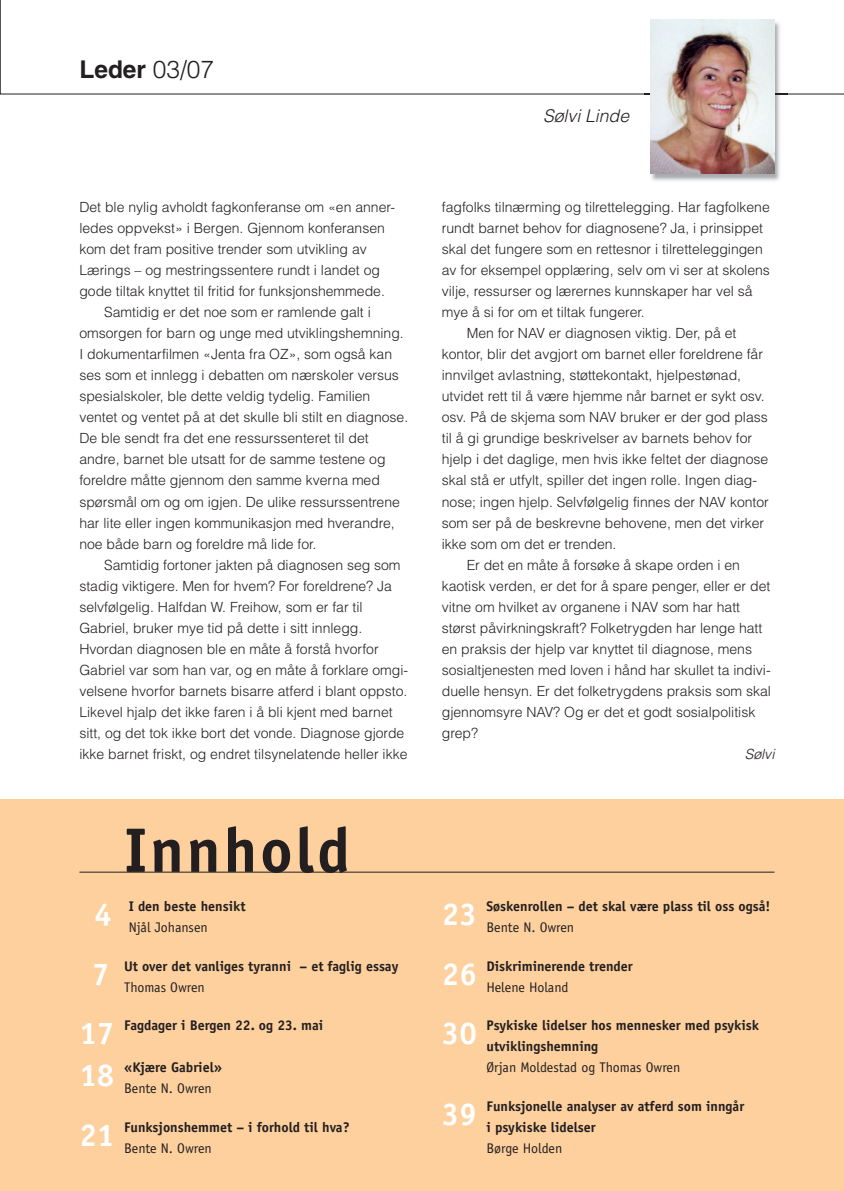
<style>
.page{position:relative;width:844px;height:1191px;background:#fff}
.page>*{position:absolute;margin:0;border:0;box-sizing:border-box;transform-origin:0 0}
.t1{font:700 63px "Officina Sans";letter-spacing:.045em;color:#231f20}
.t2{font:700 31.5px "Officina Sans";color:#fff}
.t3{font:700 24.5px "Helvetica";color:#231f20}
.t4{font:italic 300 17.5px "Helvetica";letter-spacing:.005em;color:#231f20}
.t5{font:300 14px "Helvetica";color:#231f20}
.t6{font:700 14px/21px "Officina Sans";color:#231f20}
.t7{font:14px "Officina Sans";color:#231f20}
.t8{font:italic 300 14px "Helvetica";letter-spacing:.005em;color:#231f20}
.s1{font-weight:300}
</style>
<div class="page">
<div style="left:0;top:799px;width:843px;height:392px;background:#fdd09e"></div>
<svg style="left:0;top:0;width:843px;height:94px"></svg>
<img style="left:644px;top:14px;width:143px;height:167px">
<img style="left:644px;top:94px;width:143px;height:1px">
<img style="left:650px;top:20px;width:124px;height:154px">
<hr style="left:79px;top:872px;width:695px;height:1px;background:#231f20">
<h3 class="t3" style="left:79px;top:60px;width:136px">Leder <span class="s1">03/07</span></h3>
<p class="t5" style="left:79px;top:199px;width:317px">Det ble nylig avholdt fagkonferanse om «en anner-</p>
<p class="t5" style="left:79px;top:220px;width:307px">ledes oppvekst» i Bergen. Gjennom konferansen</p>
<p class="t5" style="left:79px;top:241px;width:289px">kom det fram positive trender som utvikling av</p>
<p class="t5" style="left:79px;top:262px;width:302px">Lærings – og mestringssentere rundt i landet og</p>
<p class="t5" style="left:79px;top:283px;width:307px">gode tiltak knyttet til fritid for funksjonshemmede.</p>
<p class="t5" style="left:104px;top:304px;width:268px">Samtidig er det noe som er ramlende galt i</p>
<p class="t5" style="left:79px;top:325px;width:326px">omsorgen for barn og unge med utviklingshemning.</p>
<p class="t5" style="left:79px;top:346px;width:314px">I dokumentarfilmen «Jenta fra OZ», som også kan</p>
<p class="t5" style="left:79px;top:367px;width:321px">ses som et innlegg i debatten om nærskoler versus</p>
<p class="t5" style="left:79px;top:388px;width:292px">spesialskoler, ble dette veldig tydelig. Familien</p>
<p class="t5" style="left:79px;top:409px;width:330px">ventet og ventet på at det skulle bli stilt en diagnose.</p>
<p class="t5" style="left:79px;top:430px;width:291px">De ble sendt fra det ene ressurssenteret til det</p>
<p class="t5" style="left:79px;top:451px;width:307px">andre, barnet ble utsatt for de samme testene og</p>
<p class="t5" style="left:79px;top:472px;width:302px">foreldre måtte gjennom den samme kverna med</p>
<p class="t5" style="left:79px;top:493px;width:322px">spørsmål om og om igjen. De ulike ressurssentrene</p>
<p class="t5" style="left:79px;top:514px;width:317px">har lite eller ingen kommunikasjon med hverandre,</p>
<p class="t5" style="left:79px;top:535px;width:238px">noe både barn og foreldre må lide for.</p>
<p class="t5" style="left:104px;top:556px;width:298px">Samtidig fortoner jakten på diagnosen seg som</p>
<p class="t5" style="left:79px;top:577px;width:314px">stadig viktigere. Men for hvem? For foreldrene? Ja</p>
<p class="t5" style="left:79px;top:598px;width:284px">selvfølgelig. Halfdan W. Freihow, som er far til</p>
<p class="t5" style="left:79px;top:619px;width:284px">Gabriel, bruker mye tid på dette i sitt innlegg.</p>
<p class="t5" style="left:79px;top:640px;width:301px">Hvordan diagnosen ble en måte å forstå hvorfor</p>
<p class="t5" style="left:79px;top:661px;width:330px">Gabriel var som han var, og en måte å forklare omgi-</p>
<p class="t5" style="left:79px;top:682px;width:329px">velsene hvorfor barnets bisarre atferd i blant oppsto.</p>
<p class="t5" style="left:79px;top:703px;width:315px">Likevel hjalp det ikke faren i å bli kjent med barnet</p>
<p class="t5" style="left:79px;top:724px;width:326px">sitt, og det tok ikke bort det vonde. Diagnose gjorde</p>
<p class="t5" style="left:79px;top:745px;width:329px">ikke barnet friskt, og endret tilsynelatende heller ikke</p>
<h1 class="t1" style="left:124px;top:826px;width:227px">Innhold</h1>
<h2 class="t2" style="left:94px;top:902px;width:19px">4</h2>
<p class="t6" style="left:129px;top:897px;width:118px">I den beste hensikt</p>
<p class="t7" style="left:129px;top:922px;width:81px">Njål Johansen</p>
<h2 class="t2" style="left:92px;top:962px;width:19px">7</h2>
<p class="t6" style="left:124px;top:956px;width:276px">Ut over det vanliges tyranni – et faglig essay</p>
<p class="t7" style="left:124px;top:981px;width:82px">Thomas Owren</p>
<h2 class="t2" style="left:79px;top:1021px;width:36px">17</h2>
<p class="t6" style="left:124px;top:1016px;width:201px">Fagdager i Bergen 22. og 23. mai</p>
<h2 class="t2" style="left:79px;top:1063px;width:36px">18</h2>
<p class="t6" style="left:124px;top:1058px;width:100px">«Kjære Gabriel»</p>
<p class="t7" style="left:124px;top:1083px;width:89px">Bente N. Owren</p>
<h2 class="t2" style="left:79px;top:1123px;width:36px">21</h2>
<p class="t6" style="left:124px;top:1117px;width:227px">Funksjonshemmet – i forhold til hva?</p>
<p class="t7" style="left:124px;top:1142px;width:89px">Bente N. Owren</p>
<p class="t4" style="left:543px;top:106px;width:87px">Sølvi Linde</p>
<p class="t5" style="left:441px;top:199px;width:329px">fagfolks tilnærming og tilrettelegging. Har fagfolkene</p>
<p class="t5" style="left:441px;top:220px;width:323px">rundt barnet behov for diagnosene? Ja, i prinsippet</p>
<p class="t5" style="left:441px;top:241px;width:322px">skal det fungere som en rettesnor i tilretteleggingen</p>
<p class="t5" style="left:441px;top:262px;width:329px">av for eksempel opplæring, selv om vi ser at skolens</p>
<p class="t5" style="left:441px;top:283px;width:312px">vilje, ressurser og lærernes kunnskaper har vel så</p>
<p class="t5" style="left:441px;top:304px;width:204px">mye å si for om et tiltak fungerer.</p>
<p class="t5" style="left:466px;top:325px;width:271px">Men for NAV er diagnosen viktig. Der, på et</p>
<p class="t5" style="left:441px;top:346px;width:322px">kontor, blir det avgjort om barnet eller foreldrene får</p>
<p class="t5" style="left:441px;top:367px;width:301px">innvilget avlastning, støttekontakt, hjelpestønad,</p>
<p class="t5" style="left:441px;top:388px;width:324px">utvidet rett til å være hjemme når barnet er sykt osv.</p>
<p class="t5" style="left:441px;top:409px;width:327px">osv. På de skjema som NAV bruker er der god plass</p>
<p class="t5" style="left:441px;top:430px;width:312px">til å gi grundige beskrivelser av barnets behov for</p>
<p class="t5" style="left:441px;top:451px;width:328px">hjelp i det daglige, men hvis ikke feltet der diagnose</p>
<p class="t5" style="left:441px;top:472px;width:317px">skal stå er utfylt, spiller det ingen rolle. Ingen diag-</p>
<p class="t5" style="left:441px;top:493px;width:328px">nose; ingen hjelp. Selvfølgelig finnes der NAV kontor</p>
<p class="t5" style="left:441px;top:514px;width:324px">som ser på de beskrevne behovene, men det virker</p>
<p class="t5" style="left:441px;top:535px;width:176px">ikke som om det er trenden.</p>
<p class="t5" style="left:466px;top:556px;width:275px">Er det en måte å forsøke å skape orden i en</p>
<p class="t5" style="left:441px;top:577px;width:330px">kaotisk verden, er det for å spare penger, eller er det</p>
<p class="t5" style="left:441px;top:598px;width:300px">vitne om hvilket av organene i NAV som har hatt</p>
<p class="t5" style="left:441px;top:619px;width:322px">størst påvirkningskraft? Folketrygden har lenge hatt</p>
<p class="t5" style="left:441px;top:640px;width:311px">en praksis der hjelp var knyttet til diagnose, mens</p>
<p class="t5" style="left:441px;top:661px;width:330px">sosialtjenesten med loven i hånd har skullet ta indivi-</p>
<p class="t5" style="left:441px;top:682px;width:330px">duelle hensyn. Er det folketrygdens praksis som skal</p>
<p class="t5" style="left:441px;top:703px;width:315px">gjennomsyre NAV? Og er det et godt sosialpolitisk</p>
<p class="t5" style="left:441px;top:724px;width:38px">grep?</p>
<p class="t8" style="left:744px;top:745px;width:31px">Sølvi</p>
<h2 class="t2" style="left:441px;top:902px;width:36px">23</h2>
<p class="t6" style="left:486px;top:897px;width:285px">Søskenrollen – det skal være plass til oss også!</p>
<p class="t7" style="left:486px;top:922px;width:89px">Bente N. Owren</p>
<h2 class="t2" style="left:441px;top:962px;width:36px">26</h2>
<p class="t6" style="left:486px;top:956px;width:148px">Diskriminerende trender</p>
<p class="t7" style="left:486px;top:981px;width:83px">Helene Holand</p>
<h2 class="t2" style="left:441px;top:1021px;width:36px">30</h2>
<p class="t6" style="left:486px;top:1016px;width:274px">Psykiske lidelser hos mennesker med psykisk utviklingshemning</p>
<p class="t7" style="left:486px;top:1062px;width:195px">Ørjan Moldestad og Thomas Owren</p>
<h2 class="t2" style="left:441px;top:1102px;width:36px">39</h2>
<p class="t6" style="left:486px;top:1096px;width:259px">Funksjonelle analyser av atferd som inngår i psykiske lidelser</p>
<p class="t7" style="left:486px;top:1142px;width:77px">Børge Holden</p>
</div>
